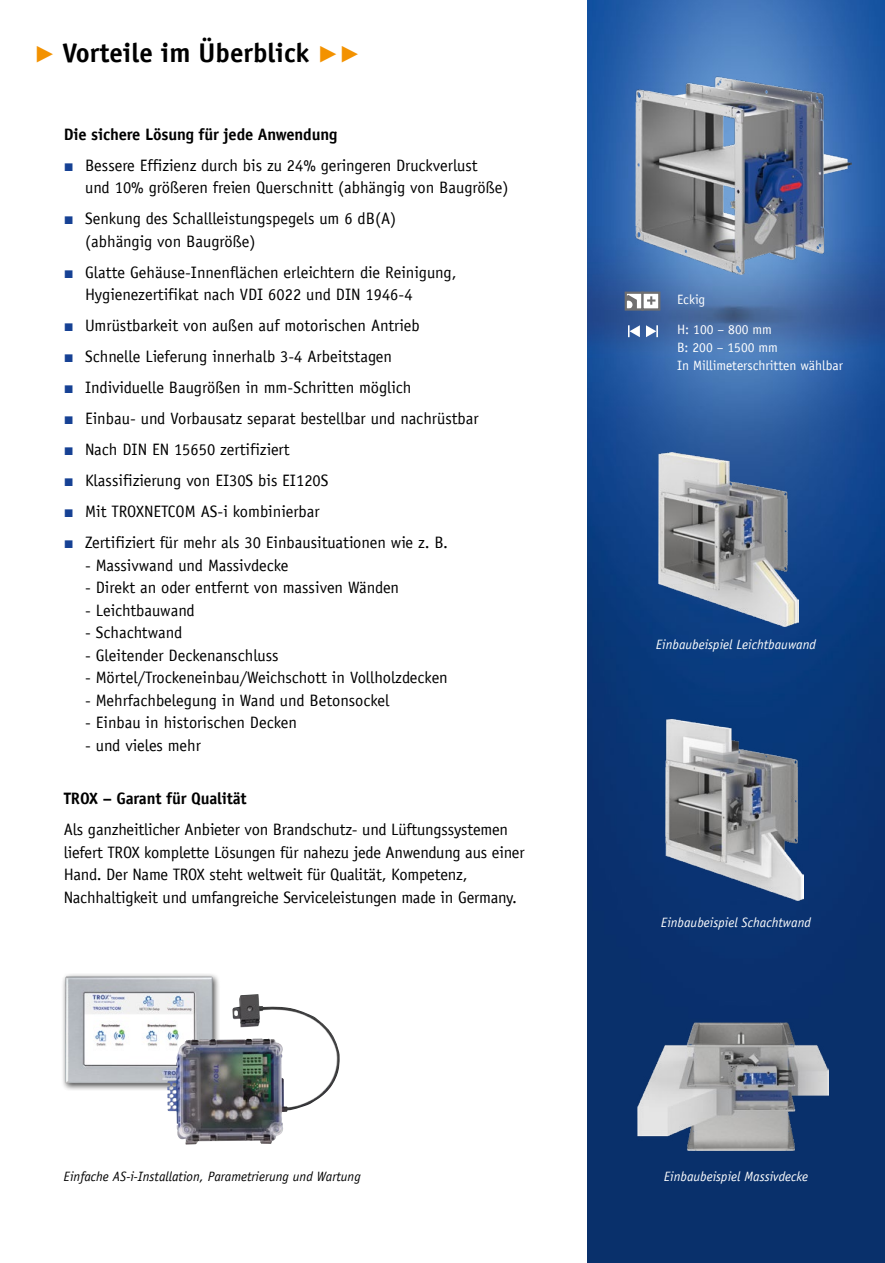
<style>
.page{position:relative;width:885px;height:1263px;background:#fff}
.page>*{position:absolute;margin:0;border:0;box-sizing:border-box;transform-origin:0 0}
.t1{font:700 27px "TROX Officina Sans";color:#000}
.t2{font:16.5px/22.5px "TROX Officina Sans";color:#000}
.t3{font:700 16.5px "TROX Officina Sans";letter-spacing:-.01em;color:#000}
.t4{font:italic 13.5px "TROX Officina Sans";color:#fff}
.t5{font:13.5px/18px "TROX Officina Sans";color:#fff}
.t6{font:italic 13.5px "TROX Officina Sans";color:#000}
.s1{font-family:"TROX Helvetica";font-weight:400;color:#f39200}
.s2{font-family:"Arial";font-weight:700;color:#164194}
</style>
<div class="page">
<img style="left:587px;top:0;width:297px;height:1263px">
<svg style="left:636px;top:295px;width:4px;height:13px"></svg>
<svg style="left:627px;top:295px;width:9px;height:13px"></svg>
<div style="left:624px;top:292px;width:19px;height:19px;border:2px solid #706f6f"></div>
<div style="left:642px;top:293px;width:17px;height:16px;background:#fff"></div>
<div style="left:641px;top:292px;width:19px;height:19px;border:2px solid #706f6f"></div>
<svg style="left:647px;top:296px;width:8px;height:9px"></svg>
<svg style="left:646px;top:325px;width:12px;height:12px"></svg>
<svg style="left:628px;top:325px;width:11px;height:12px"></svg>
<div style="left:61px;top:972px;width:159px;height:119px;background:#000;opacity:.75"></div>
<img style="left:65px;top:976px;width:148px;height:110px">
<img style="left:167px;top:995px;width:173px;height:150px">
<img style="left:635px;top:77px;width:216px;height:197px">
<img style="left:658px;top:452px;width:140px;height:174px">
<img style="left:665px;top:718px;width:138px;height:182px">
<img style="left:637px;top:1022px;width:191px;height:129px">
<h1 class="t1" style="left:34px;top:36px;width:328px"><span class="s1">▶</span> Vorteile im Überblick <span class="s1">▶▶</span></h1>
<p class="t3" style="left:64px;top:124px;width:275px">Die sichere Lösung für jede Anwendung</p>
<p class="t2" style="left:85px;top:154px;width:425px;text-indent:-21px"><span class="s2">■</span> Bessere Effizienz durch bis zu 24% geringeren Druckverlust<br>und 10% größeren freien Querschnitt (abhängig von Baugröße)</p>
<p class="t2" style="left:85px;top:207px;width:313px;text-indent:-21px"><span class="s2">■</span> Senkung des Schallleistungspegels um 6 dB(A) (abhängig von Baugröße)</p>
<p class="t2" style="left:85px;top:261px;width:373px;text-indent:-21px"><span class="s2">■</span> Glatte Gehäuse-Innenflächen erleichtern die Reinigung,<br>Hygienezertifikat nach VDI 6022 und DIN 1946-4</p>
<p class="t2" style="left:64px;top:314px;width:357px"><span class="s2">■</span> Umrüstbarkeit von außen auf motorischen Antrieb</p>
<p class="t2" style="left:64px;top:345px;width:330px"><span class="s2">■</span> Schnelle Lieferung innerhalb 3-4 Arbeitstagen</p>
<p class="t2" style="left:64px;top:376px;width:349px"><span class="s2">■</span> Individuelle Baugrößen in mm-Schritten möglich</p>
<p class="t2" style="left:64px;top:407px;width:416px"><span class="s2">■</span> Einbau- und Vorbausatz separat bestellbar und nachrüstbar</p>
<p class="t2" style="left:64px;top:438px;width:227px"><span class="s2">■</span> Nach DIN EN 15650 zertifiziert</p>
<p class="t2" style="left:64px;top:469px;width:266px"><span class="s2">■</span> Klassifizierung von EI30S bis EI120S</p>
<p class="t2" style="left:64px;top:500px;width:257px"><span class="s2">■</span> Mit TROXNETCOM AS-i kombinierbar</p>
<p class="t2" style="left:64px;top:531px;width:386px"><span class="s2">■</span> Zertifiziert für mehr als 30 Einbausituationen wie z. B.</p>
<p class="t2" style="left:85px;top:554px;width:205px">- Massivwand und Massivdecke</p>
<p class="t2" style="left:85px;top:576px;width:315px">- Direkt an oder entfernt von massiven Wänden</p>
<p class="t2" style="left:85px;top:599px;width:111px">- Leichtbauwand</p>
<p class="t2" style="left:85px;top:621px;width:99px">- Schachtwand</p>
<p class="t2" style="left:85px;top:644px;width:195px">- Gleitender Deckenanschluss</p>
<p class="t2" style="left:85px;top:666px;width:364px">- Mörtel/Trockeneinbau/Weichschott in Vollholzdecken</p>
<p class="t2" style="left:85px;top:689px;width:306px">- Mehrfachbelegung in Wand und Betonsockel</p>
<p class="t2" style="left:85px;top:711px;width:213px">- Einbau in historischen Decken</p>
<p class="t2" style="left:85px;top:734px;width:117px">- und vieles mehr</p>
<p class="t3" style="left:64px;top:788px;width:184px">TROX – Garant für Qualität</p>
<p class="t2" style="left:64px;top:818px;width:462px">Als ganzheitlicher Anbieter von Brandschutz- und Lüftungssystemen liefert TROX komplette Lösungen für nahezu jede Anwendung aus einer Hand. Der Name TROX steht weltweit für Qualität, Kompetenz, Nachhaltigkeit und umfangreiche Serviceleistungen made in Germany.</p>
<p class="t5" style="left:677px;top:290px;width:30px">Eckig</p>
<p class="t5" style="left:677px;top:321px;width:167px">H: 100 – 800 mm<br>B: 200 – 1500 mm<br>In Millimeterschritten wählbar</p>
<p class="t4" style="left:656px;top:636px;width:161px">Einbaubeispiel Leichtbauwand</p>
<p class="t4" style="left:661px;top:915px;width:151px">Einbaubeispiel Schachtwand</p>
<p class="t6" style="left:64px;top:1168px;width:298px">Einfache AS-i-Installation, Parametrierung und Wartung</p>
<p class="t4" style="left:664px;top:1168px;width:145px">Einbaubeispiel Massivdecke</p>
</div>
